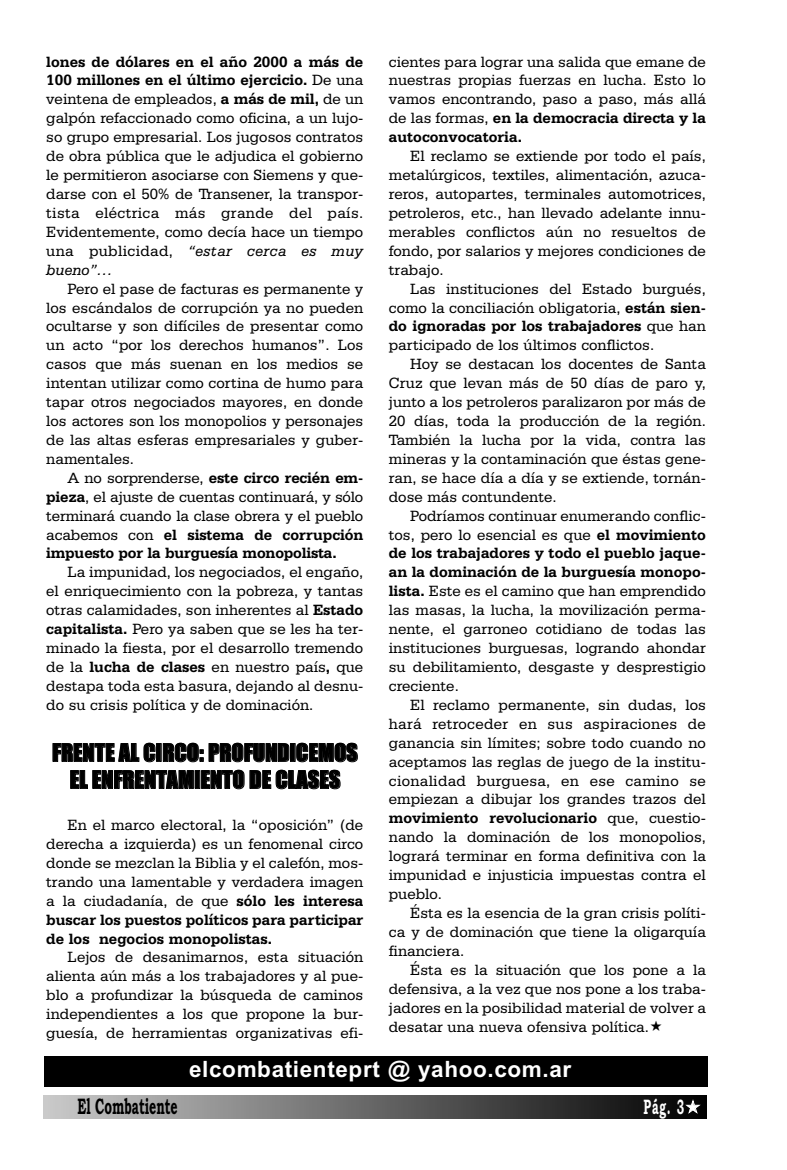
<style>
.page{position:relative;width:787px;height:1170px;background:#fff}
.page>*{position:absolute;margin:0;border:0;box-sizing:border-box;transform-origin:0 0}
.t1{font:22.5px/27px "Impact";color:#000;text-align:center}
.t2{font:700 22.5px "Arial";letter-spacing:.03em;color:#fff}
.t3{font:700 22.5px "Bookman Old Style";color:#000;scale:.55 1}
.t4{font:700 21px "Bookman Old Style";color:#fff;scale:.55 1}
.t5{font:15.75px/18.9px "Serifa BT";color:#000;text-align:justify}
.s1{font-weight:700}
.s2{font-style:italic}
</style>
<div class="page">
<div style="left:43px;top:1095px;width:664px;height:23px;background:linear-gradient(to right,#cacaca,#010101)"></div>
<div style="left:45px;top:1056px;width:663px;height:30px;background:#000"></div>
<svg style="left:686px;top:1100px;width:13px;height:12px"></svg>
<p class="t5" style="left:46px;top:52px;width:318px"><span class="s1">lones de dólares en el año 2000 a más de 100 millones en el último ejercicio.</span> De una veintena de empleados, <span class="s1">a más de mil,</span> de un galpón refaccionado como oficina, a un lujo&shy;so grupo empresarial. Los jugosos contratos de obra pública que le adjudica el gobierno le permitieron asociarse con Siemens y que&shy;darse con el 50% de Transener, la transpor&shy;tista eléctrica más grande del país.<br>Evidentemente, como decía hace un tiempo una publicidad, <span class="s2">“estar cerca es muy bueno”…</span></p>
<p class="t5" style="left:46px;top:279px;width:318px;text-indent:21px">Pero el pase de facturas es permanente y los escándalos de corrupción ya no pueden ocultarse y son difíciles de presentar como un acto “por los derechos humanos”. Los casos que más suenan en los medios se intentan utilizar como cortina de humo para tapar otros negociados mayores, en donde los actores son los monopolios y personajes de las altas esferas empresariales y guber&shy;namentales.</p>
<p class="t5" style="left:46px;top:468px;width:318px;text-indent:21px">A no sorprenderse, <span class="s1">este circo recién em&shy;pieza</span>, el ajuste de cuentas continuará, y sólo terminará cuando la clase obrera y el pueblo acabemos con <span class="s1">el sistema de corrupción impuesto por la burguesía monopolista.</span></p>
<p class="t5" style="left:46px;top:562px;width:318px;text-indent:21px">La impunidad, los negociados, el engaño, el enriquecimiento con la pobreza, y tantas otras calamidades, son inherentes al <span class="s1">Estado capitalista.</span> Pero ya saben que se les ha ter&shy;minado la fiesta, por el desarrollo tremendo de la <span class="s1">lucha de clases</span> en nuestro país<span class="s1">,</span> que destapa toda esta basura, dejando al desnu&shy;do su crisis política y de dominación.</p>
<h1 class="t1" style="left:52px;top:740px;width:307px">FRENTE AL CIRCO: PROFUNDICEMOS<br>EL ENFRENTAMIENTO DE CLASES</h1>
<p class="t5" style="left:46px;top:815px;width:318px;text-indent:21px">En el marco electoral, la “oposición” (de derecha a izquierda) es un fenomenal circo donde se mezclan la Biblia y el calefón, mos&shy;trando una lamentable y verdadera imagen a la ciudadanía, de que <span class="s1">sólo les interesa buscar los puestos políticos para participar de los negocios monopolistas.</span></p>
<p class="t5" style="left:46px;top:947px;width:318px;text-indent:21px">Lejos de desanimarnos, esta situación alienta aún más a los trabajadores y al pue&shy;blo a profundizar la búsqueda de caminos independientes a los que propone la bur&shy;guesía, de herramientas organizativas efi-</p>
<p class="t5" style="left:389px;top:52px;width:318px">cientes para lograr una salida que emane de nuestras propias fuerzas en lucha. Esto lo vamos encontrando, paso a paso, más allá de las formas, <span class="s1">en la democracia directa y la autoconvocatoria.</span></p>
<p class="t5" style="left:389px;top:146px;width:318px;text-indent:21px">El reclamo se extiende por todo el país, metalúrgicos, textiles, alimentación, azuca&shy;reros, autopartes, terminales automotrices, petroleros, etc., han llevado adelante innu&shy;merables conflictos aún no resueltos de fondo, por salarios y mejores condiciones de trabajo.</p>
<p class="t5" style="left:389px;top:279px;width:318px;text-indent:21px">Las instituciones del Estado burgués, como la conciliación obligatoria, <span class="s1">están sien&shy;do ignoradas por los trabajadores</span> que han participado de los últimos conflictos.</p>
<p class="t5" style="left:389px;top:354px;width:318px;text-indent:21px">Hoy se destacan los docentes de Santa Cruz que levan más de 50 días de paro y, junto a los petroleros paralizaron por más de 20 días, toda la producción de la región.<br>También la lucha por la vida, contra las mineras y la contaminación que éstas gene&shy;ran, se hace día a día y se extiende, tornán&shy;dose más contundente.</p>
<p class="t5" style="left:389px;top:505px;width:318px;text-indent:21px">Podríamos continuar enumerando conflic&shy;tos, pero lo esencial es que <span class="s1">el movimiento de los trabajadores y todo el pueblo jaque&shy;an la dominación de la burguesía monopo&shy;lista.</span> Este es el camino que han emprendido las masas, la lucha, la movilización perma&shy;nente, el garroneo cotidiano de todas las instituciones burguesas, logrando ahondar su debilitamiento, desgaste y desprestigio creciente.</p>
<p class="t5" style="left:389px;top:695px;width:318px;text-indent:21px">El reclamo permanente, sin dudas, los hará retroceder en sus aspiraciones de ganancia sin límites; sobre todo cuando no aceptamos las reglas de juego de la institu&shy;cionalidad burguesa, en ese camino se empiezan a dibujar los grandes trazos del <span class="s1">movimiento revolucionario</span> que, cuestio&shy;nando la dominación de los monopolios, logrará terminar en forma definitiva con la impunidad e injusticia impuestas contra el pueblo.</p>
<p class="t5" style="left:389px;top:903px;width:318px;text-indent:21px">Ésta es la esencia de la gran crisis políti&shy;ca y de dominación que tiene la oligarquía financiera.</p>
<p class="t5" style="left:389px;top:959px;width:318px;text-indent:21px">Ésta es la situación que los pone a la defensiva, a la vez que nos pone a los traba&shy;jadores en la posibilidad material de volver a desatar una nueva ofensiva política.</p>
<h1 class="t2" style="left:189px;top:1056px;width:384px">elcombatienteprt @ yahoo.com.ar</h1>
<h1 class="t3" style="left:77px;top:1093px;width:184px">El Combatiente</h1>
<h2 class="t4" style="left:643px;top:1094px;width:76px">Pág. 3</h2>
</div>
